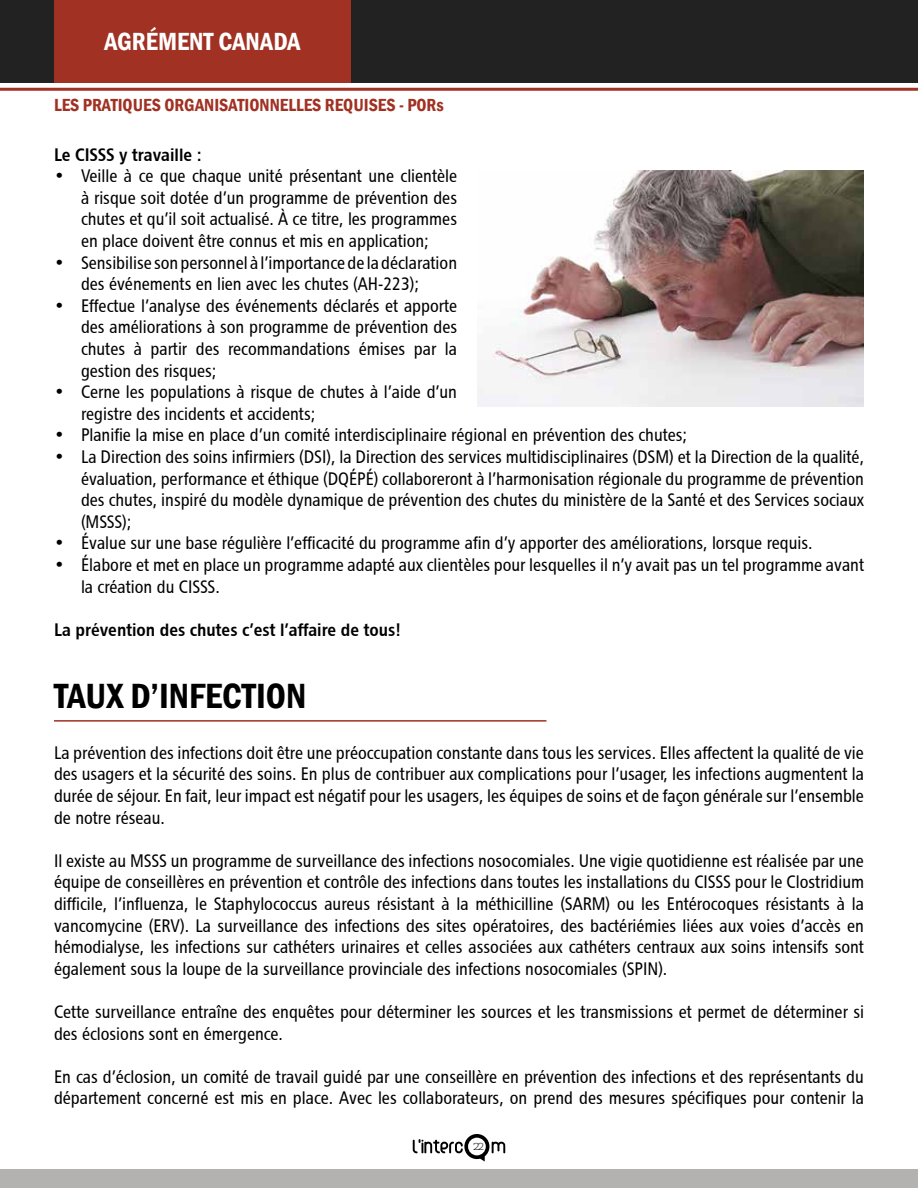
<style>
.page{position:relative;width:918px;height:1188px;background:#fff}
.page>*{position:absolute;margin:0;border:0;box-sizing:border-box;transform-origin:0 0}
.t1{font:600 condensed 36px "Franklin Gothic";color:#000}
.t2{font:600 condensed 25.5px "Franklin Gothic";color:#fff}
.t3{font:18px/21.6px "Chaloult Cond Normal";color:#000;text-align:justify}
.t4{font:18px "Chaloult Cond Demi Gras Normal";color:#000}
.t5{font:600 condensed 18px "Franklin Gothic";color:#a03123}
.t6{font:300 15px "Klinic Slab";color:#000}
</style>
<div class="page">
<div style="left:0;top:1170px;width:918px;height:18px;background:#b3b2b1"></div>
<div style="left:0;top:0;width:918px;height:82px;background:#232222"></div>
<svg style="left:413px;top:1134px;width:92px;height:28px"></svg>
<div style="left:54px;top:0;width:297px;height:82px;background:#a03123"></div>
<hr style="left:0;top:88px;width:918px;height:3px;background:#a03123">
<hr style="left:54px;top:720px;width:492px;height:2px;background:#a03123">
<img style="left:477px;top:171px;width:387px;height:235px">
<h2 class="t2" style="left:104px;top:24px;width:198px">AGRÉMENT CANADA</h2>
<p class="t5" style="left:54px;top:93px;width:391px">LES PRATIQUES ORGANISATIONNELLES REQUISES - PORs</p>
<p class="t4" style="left:54px;top:143px;width:30px">Le CISSS</p>
<p class="t4" style="left:119px;top:143px;width:84px">y travaille :</p>
<p class="t3" style="left:81px;top:165px;width:378px;text-indent:-27px">• Veille à ce que chaque unité présentant une clientèle à risque soit dotée d’un programme de prévention des chutes et qu’il soit actualisé. À ce titre, les programmes en place doivent être connus et mis en application;</p>
<p class="t3" style="left:81px;top:251px;width:378px;text-indent:-27px">• Sensibilise son personnel à l’importance de la déclaration des événements en lien avec les chutes (AH-223);</p>
<p class="t3" style="left:81px;top:295px;width:378px;text-indent:-27px">• Effectue l’analyse des événements déclarés et apporte des améliorations à son programme de prévention des chutes à partir des recommandations émises par la gestion des risques;</p>
<p class="t3" style="left:81px;top:381px;width:378px;text-indent:-27px">• Cerne les populations à risque de chutes à l’aide d’un registre des incidents et accidents;</p>
<p class="t3" style="left:54px;top:424px;width:635px">• Planifie la mise en place d’un comité interdisciplinaire régional en prévention des chutes;</p>
<p class="t3" style="left:81px;top:446px;width:785px;text-indent:-27px">• La Direction des soins infirmiers (DSI), la Direction des services multidisciplinaires (DSM) et la Direction de la qualité, évaluation, performance et éthique (DQÉPÉ) collaboreront à l’harmonisation régionale du programme de prévention des chutes, inspiré du modèle dynamique de prévention des chutes du ministère de la Santé et des Services sociaux (MSSS);</p>
<p class="t3" style="left:54px;top:532px;width:760px">• Évalue sur une base régulière l’efficacité du programme afin d’y apporter des améliorations, lorsque requis.</p>
<p class="t3" style="left:81px;top:554px;width:785px;text-indent:-27px">• Élabore et met en place un programme adapté aux clientèles pour lesquelles il n’y avait pas un tel programme avant la création du CISSS.</p>
<p class="t4" style="left:54px;top:618px;width:348px">La prévention des chutes c’est l’affaire de tous!</p>
<h1 class="t1" style="left:54px;top:672px;width:254px">TAUX D’INFECTION</h1>
<p class="t3" style="left:54px;top:741px;width:812px">La prévention des infections doit être une préoccupation constante dans tous les services. Elles affectent la qualité de vie des usagers et la sécurité des soins. En plus de contribuer aux complications pour l’usager, les infections augmentent la durée de séjour. En fait, leur impact est négatif pour les usagers, les équipes de soins et de façon générale sur l’ensemble de notre réseau.</p>
<p class="t3" style="left:54px;top:849px;width:812px">Il existe au MSSS un programme de surveillance des infections nosocomiales. Une vigie quotidienne est réalisée par une équipe de conseillères en prévention et contrôle des infections dans toutes les installations du CISSS pour le Clostridium difficile, l’influenza, le Staphylococcus aureus résistant à la méthicilline (SARM) ou les Entérocoques résistants à la vancomycine (ERV). La surveillance des infections des sites opératoires, des bactériémies liées aux voies d’accès en hémodialyse, les infections sur cathéters urinaires et celles associées aux cathéters centraux aux soins intensifs sont également sous la loupe de la surveillance provinciale des infections nosocomiales (SPIN).</p>
<p class="t3" style="left:54px;top:1001px;width:812px">Cette surveillance entraîne des enquêtes pour déterminer les sources et les transmissions et permet de déterminer si des éclosions sont en émergence.</p>
<p class="t3" style="left:54px;top:1065px;width:812px">En cas d’éclosion, un comité de travail guidé par une conseillère en prévention des infections et des représentants du département concerné est mis en place. Avec les collaborateurs, on prend des mesures spécifiques pour contenir la</p>
<p class="t6" style="left:473px;top:1136px;width:13px">22</p>
</div>
